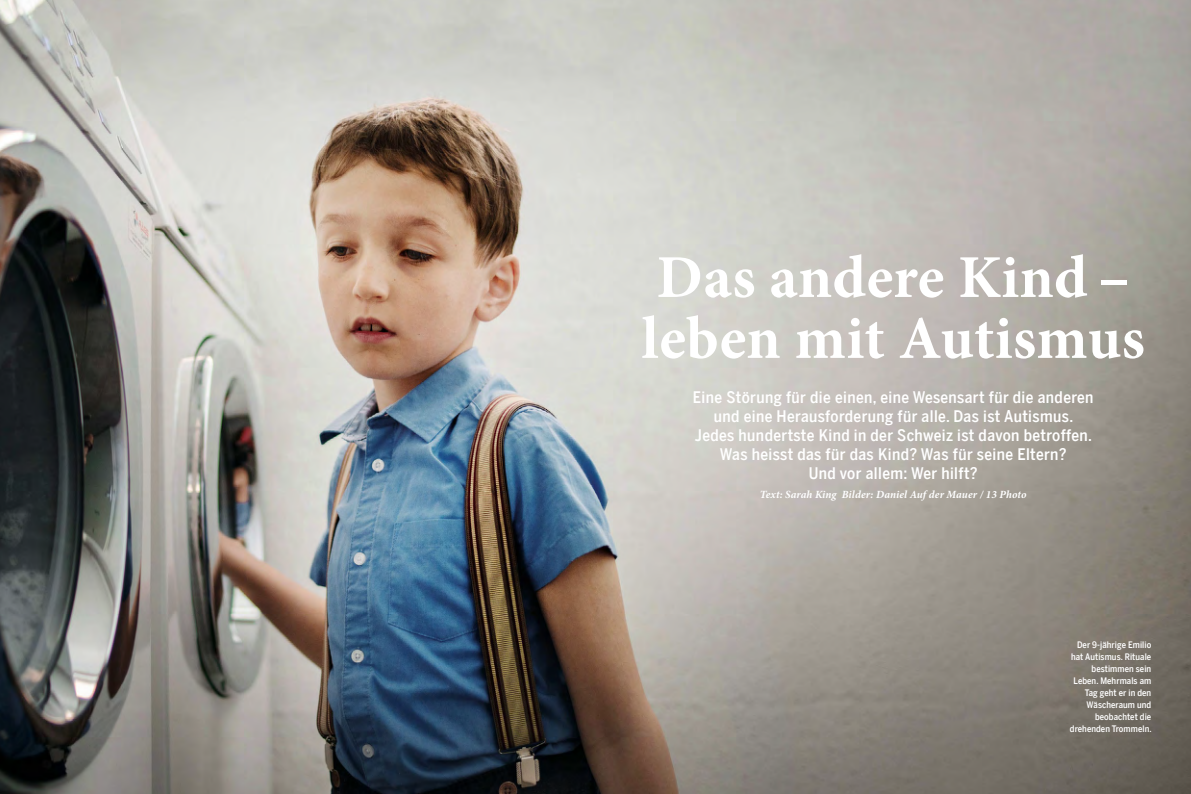
<style>
.page{position:relative;width:1191px;height:794px;background:#fff}
.page>*{position:absolute;margin:0;border:0;box-sizing:border-box;transform-origin:0 0}
.t1{font:700 60.9px/60.9px "Minion Pro";color:#fff}
.t2{font:500 16px/19px "Benton Sans Cond";letter-spacing:.025em;color:#fff;text-align:center}
.t3{font:italic 700 11px "Minion Pro";letter-spacing:.005em;color:#fff}
.t4{font:500 9px/12px "Benton Sans Cond";letter-spacing:.01em;color:#fff;text-align:right}
</style>
<div class="page">
<img style="left:0;top:0;width:1191px;height:794px">
<h1 class="t1" style="left:641px;top:246px;width:504px">Das andere Kind – leben mit Autismus</h1>
<p class="t2" style="left:693px;top:387px;width:402px">Eine Störung für die einen, eine Wesensart für die anderen und eine Herausforderung für alle. Das ist Autismus.<br>Jedes hundertste Kind in der Schweiz ist davon betroffen.<br>Was heisst das für das Kind? Was für seine Eltern?<br>Und vor allem: Wer hilft?</p>
<p class="t3" style="left:760px;top:486px;width:268px">Text: Sarah King Bilder: Daniel Auf der Mauer / 13 Photo</p>
<p class="t4" style="left:1070px;top:638px;width:83px">Der 9-jährige Emilio hat Autismus. Rituale bestimmen sein<br>Leben. Mehrmals am<br>Tag geht er in den<br>Wäscheraum und beobachtet die drehenden Trommeln.</p>
</div>
